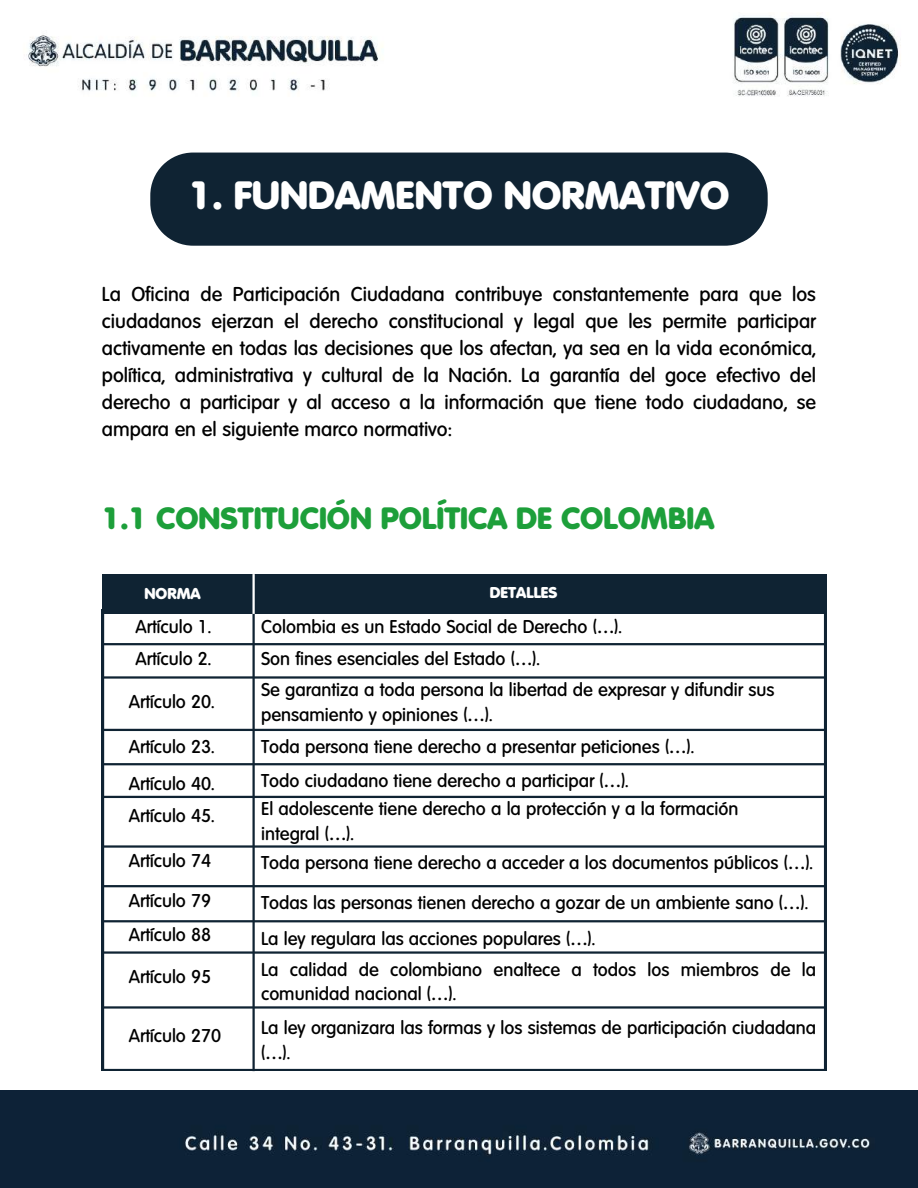
<style>
.page{position:relative;width:918px;height:1188px;background:#fff}
.page>*{position:absolute;margin:0;border:0;box-sizing:border-box;transform-origin:0 0}
.t1{font:800 38.4px "Volkswagen Serial";color:#fff}
.t2{font:800 30px "Volkswagen Serial";color:#1d9f3a}
.t3{font:500 19.5px/27px "Volkswagen Serial";color:#000;text-align:justify}
.t4{font:500 18px/24.8px "Volkswagen Serial";color:#000}
.t5{font:800 15.3px "Volkswagen Serial";color:#fff}
</style>
<div class="page">
<div style="left:150px;top:153px;width:618px;height:93px;background:#0f2333"></div>
<div style="left:102px;top:574px;width:724px;height:40px;background:#0f2333"></div>
<svg style="left:102px;top:614px;width:724px;height:457px"></svg>
<hr style="left:252px;top:614px;width:3px;height:457px;background:#0f2333">
<hr style="left:102px;top:643px;width:724px;height:2px;background:#0f2333">
<hr style="left:102px;top:676px;width:724px;height:3px;background:#0f2333">
<hr style="left:102px;top:729px;width:724px;height:2px;background:#0f2333">
<hr style="left:102px;top:763px;width:724px;height:2px;background:#0f2333">
<hr style="left:102px;top:796px;width:724px;height:2px;background:#0f2333">
<hr style="left:102px;top:845px;width:724px;height:3px;background:#0f2333">
<hr style="left:102px;top:885px;width:724px;height:2px;background:#0f2333">
<hr style="left:102px;top:920px;width:724px;height:2px;background:#0f2333">
<hr style="left:102px;top:951px;width:724px;height:3px;background:#0f2333">
<hr style="left:102px;top:1006px;width:724px;height:3px;background:#0f2333">
<hr style="left:252px;top:574px;width:3px;height:40px;background:#fff">
<img style="left:28px;top:15px;width:871px;height:82px">
<div style="left:0;top:1090px;width:918px;height:98px;background:#0d2237"></div>
<h1 class="t1" style="left:189px;top:179px;width:542px">1. FUNDAMENTO NORMATIVO</h1>
<p class="t3" style="left:102px;top:282px;width:716px">La Oficina de Participación Ciudadana contribuye constantemente para que los ciudadanos ejerzan el derecho constitucional y legal que les permite participar activamente en todas las decisiones que los afectan, ya sea en la vida económica, política, administrativa y cultural de la Nación. La garantía del goce efectivo del derecho a participar y al acceso a la información que tiene todo ciudadano, se ampara en el siguiente marco normativo:</p>
<h2 class="t2" style="left:102px;top:506px;width:614px">1.1 CONSTITUCIÓN POLÍTICA DE COLOMBIA</h2>
<p class="t5" style="left:144px;top:587px;width:58px">NORMA</p>
<p class="t5" style="left:490px;top:586px;width:69px">DETALLES</p>
<p class="t4" style="left:136px;top:612px;width:77px;line-height:32px">Artículo 1.<br>Artículo 2.</p>
<p class="t4" style="left:261px;top:612px;width:362px;line-height:32px">Colombia es un Estado Social de Derecho (…).<br>Son fines esenciales del Estado (…).</p>
<p class="t4" style="left:129px;top:691px;width:87px">Artículo 20.</p>
<p class="t4" style="left:129px;top:729px;width:87px;line-height:37.2px">Artículo 23.<br>Artículo 40.</p>
<p class="t4" style="left:129px;top:805px;width:87px">Artículo 45.</p>
<p class="t4" style="left:129px;top:850px;width:84px">Artículo 74</p>
<p class="t4" style="left:129px;top:889px;width:84px">Artículo 79</p>
<p class="t4" style="left:261px;top:678px;width:515px">Se garantiza a toda persona la libertad de expresar y difundir sus pensamiento y opiniones (…).</p>
<p class="t4" style="left:261px;top:730px;width:435px;line-height:34.7px">Toda persona tiene derecho a presentar peticiones (…).<br>Todo ciudadano tiene derecho a participar (…).</p>
<p class="t4" style="left:261px;top:798px;width:479px">El adolescente tiene derecho a la protección y a la formación integral (…).</p>
<p class="t4" style="left:261px;top:852px;width:553px">Toda persona tiene derecho a acceder a los documentos públicos (…).</p>
<p class="t4" style="left:261px;top:892px;width:548px">Todas las personas tienen derecho a gozar de un ambiente sano (…).</p>
<p class="t4" style="left:129px;top:924px;width:84px">Artículo 88</p>
<p class="t4" style="left:261px;top:928px;width:336px">La ley regulara las acciones populares (…).</p>
<p class="t4" style="left:129px;top:966px;width:84px">Artículo 95</p>
<p class="t4" style="left:129px;top:1024px;width:94px">Artículo 270</p>
<p class="t4" style="left:261px;top:958px;width:556px">La calidad de colombiano enaltece a todos los miembros de la comunidad nacional (…).</p>
<p class="t4" style="left:261px;top:1016px;width:556px">La ley organizara las formas y los sistemas de participación ciudadana (…).</p>
</div>
